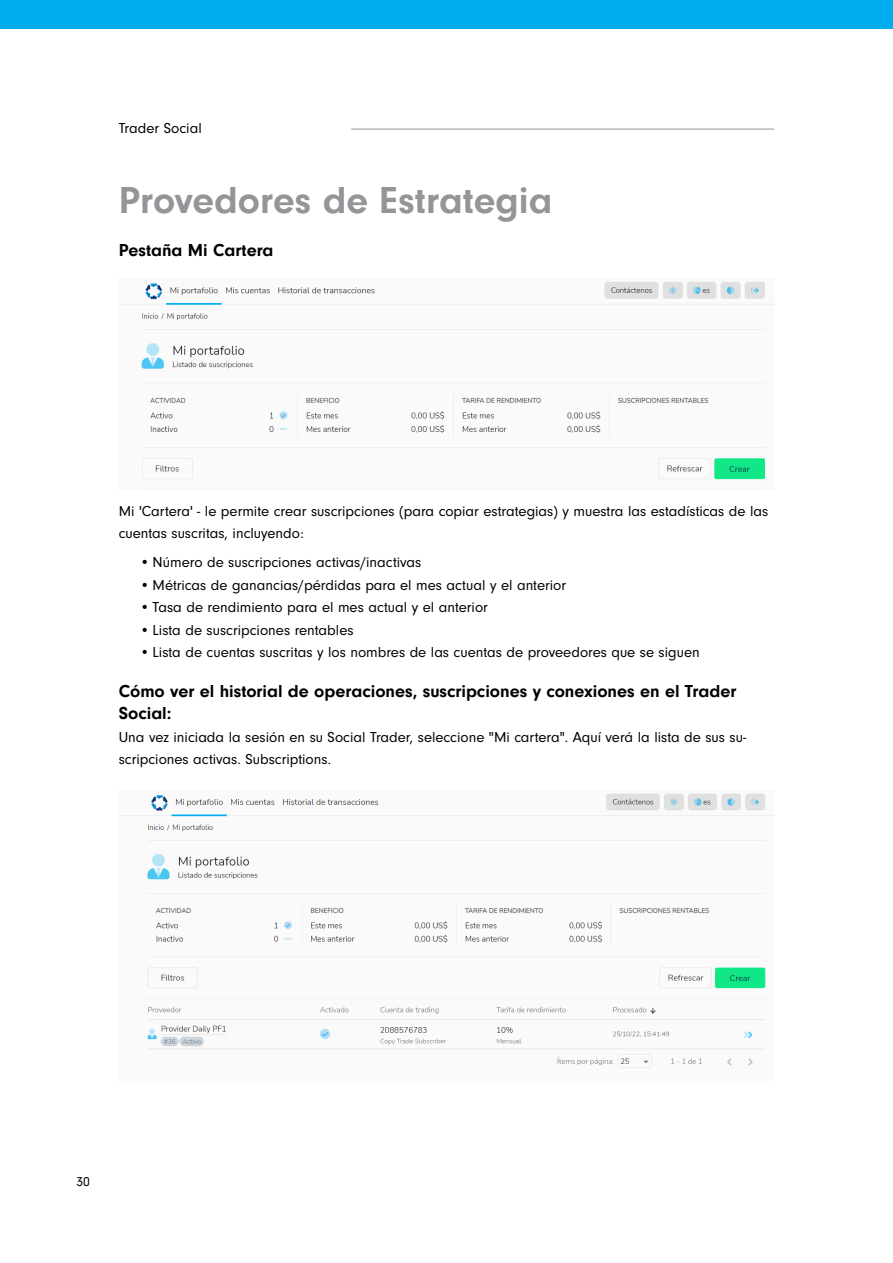
<style>
.page{position:relative;width:893px;height:1263px;background:#fff}
.page>*{position:absolute;margin:0;border:0;box-sizing:border-box;transform-origin:0 0}
.t1{font:700 39px "Neuzeit Gro";color:#939598}
.t2{font:700 18px/22.5px "Neuzeit Gro";color:#000}
.t3{font:15px/22.5px "Neuzeit Gro";color:#000}
.t4{font:13.5px "Neuzeit Gro";color:#000}
</style>
<div class="page">
<hr style="left:351px;top:129px;width:423px;height:1px;background:#939598">
<div style="left:0;top:0;width:893px;height:29px;background:#00aeef"></div>
<img style="left:119px;top:282px;width:655px;height:198px">
<img style="left:119px;top:793px;width:655px;height:275px">
<p class="t3" style="left:119px;top:117px;width:85px">Trader Social</p>
<h1 class="t1" style="left:119px;top:178px;width:435px">Provedores de Estrategia</h1>
<p class="t2" style="left:119px;top:239px;width:156px">Pestaña Mi Cartera</p>
<p class="t3" style="left:119px;top:500px;width:651px">Mi 'Cartera' - le permite crear suscripciones (para copiar estrategias) y muestra las estadísticas de las cuentas suscritas, incluyendo:</p>
<p class="t3" style="left:140px;top:551px;width:283px">• Número de suscripciones activas/inactivas</p>
<p class="t3" style="left:140px;top:574px;width:428px">• Métricas de ganancias/pérdidas para el mes actual y el anterior</p>
<p class="t3" style="left:140px;top:596px;width:350px">• Tasa de rendimiento para el mes actual y el anterior</p>
<p class="t3" style="left:140px;top:619px;width:215px">• Lista de suscripciones rentables</p>
<p class="t3" style="left:140px;top:641px;width:561px">• Lista de cuentas suscritas y los nombres de las cuentas de proveedores que se siguen</p>
<p class="t2" style="left:119px;top:679px;width:619px">Cómo ver el historial de operaciones, suscripciones y conexiones en el Trader<br>Social:</p>
<p class="t3" style="left:119px;top:726px;width:629px">Una vez iniciada la sesión en su Social Trader, seleccione "Mi cartera". Aquí verá la lista de sus su&shy;scripciones activas. Subscriptions.</p>
<p class="t4" style="left:76px;top:1175px;width:15px">30</p>
</div>
